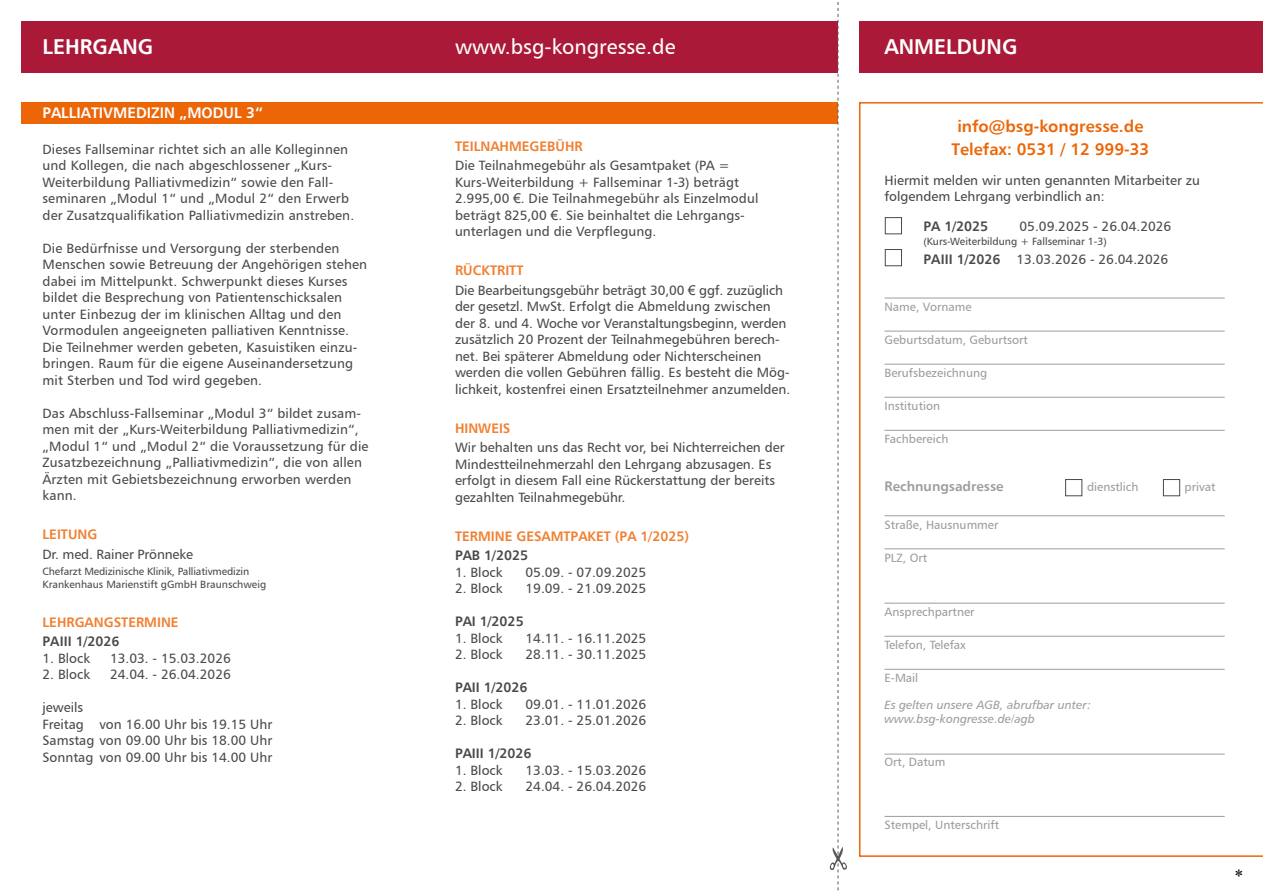
<style>
.page{position:relative;width:1263px;height:893px;background:#fff}
.page>*{position:absolute;margin:0;border:0;box-sizing:border-box;transform-origin:0 0}
.t1{font:21px "Humanist 777 BT Roman B";color:#fff}
.t2{font:21px "Humanist 777 BT Bold B";color:#fff}
.t3{font:18px "Times New Roman";color:#000}
.t4{font:16.5px/23.4px "Humanist 777 BT Bold B";color:#ec6608;text-align:center}
.t5{font:15px "Humanist 777 BT Bold B";color:#fff}
.t6{font:13.5px/16.5px "Humanist 777 BT Roman B";letter-spacing:.005em;color:#4a4a49}
.t7{font:13.5px "Humanist 777 BT Bold B";color:#f08031}
.t8{font:13.5px "Humanist 777 BT Bold B";color:#4a4a49}
.t9{font:13.5px "Humanist 777 BT Bold B";color:#9d9d9c}
.t10{font:12px "Humanist 777 BT Roman B";color:#9d9d9c}
.t11{font:12px/14.4px "Humanist 777 BT Italic B";color:#9d9d9c}
.t12{font:10.5px/12.6px "Humanist 777 BT Roman B";color:#4a4a49}
.s1{font-family:"Arial"}
.s2{font-family:"Humanist 777 BT Bold B"}
</style>
<div class="page">
<div style="left:21px;top:21px;width:817px;height:51px;background:#aa1937"></div>
<div style="left:21px;top:102px;width:817px;height:21px;background:#ec6608"></div>
<svg style="left:829px;top:2px;width:18px;height:889px"></svg>
<div style="left:859px;top:21px;width:404px;height:51px;background:#aa1937"></div>
<svg style="left:859px;top:102px;width:404px;height:755px"></svg>
<div style="left:885px;top:217px;width:17px;height:17px;border:1px solid #4a4a49"></div>
<div style="left:885px;top:249px;width:17px;height:17px;border:1px solid #4a4a49"></div>
<hr style="left:884px;top:298px;width:341px;height:1px;background:#9d9d9c">
<hr style="left:884px;top:331px;width:341px;height:1px;background:#9d9d9c">
<hr style="left:884px;top:364px;width:341px;height:1px;background:#9d9d9c">
<hr style="left:884px;top:397px;width:341px;height:1px;background:#9d9d9c">
<hr style="left:884px;top:430px;width:341px;height:1px;background:#9d9d9c">
<hr style="left:884px;top:515px;width:341px;height:1px;background:#9d9d9c">
<hr style="left:884px;top:548px;width:341px;height:1px;background:#9d9d9c">
<hr style="left:884px;top:603px;width:341px;height:1px;background:#9d9d9c">
<hr style="left:884px;top:636px;width:341px;height:1px;background:#9d9d9c">
<hr style="left:884px;top:754px;width:341px;height:1px;background:#9d9d9c">
<hr style="left:884px;top:816px;width:341px;height:1px;background:#9d9d9c">
<hr style="left:884px;top:669px;width:341px;height:1px;background:#9d9d9c">
<div style="left:1065px;top:479px;width:17px;height:17px;border:1px solid #4a4a49"></div>
<div style="left:1163px;top:479px;width:17px;height:17px;border:1px solid #4a4a49"></div>
<h1 class="t2" style="left:43px;top:34px;width:112px">LEHRGANG</h1>
<p class="t5" style="left:43px;top:103px;width:222px">PALLIATIVMEDIZIN „MODUL 3“</p>
<p class="t6" style="left:43px;top:140px;width:313px">Dieses Fallseminar richtet sich an alle Kolleginnen und Kollegen, die nach abgeschlossener „Kurs-Weiterbildung Palliativmedizin“ sowie den Fall&shy;seminaren „Modul 1“ und „Modul 2“ den Erwerb der Zusatzqualifikation Palliativmedizin anstreben.</p>
<p class="t6" style="left:43px;top:239px;width:326px">Die Bedürfnisse und Versorgung der sterbenden Menschen sowie Betreuung der Angehörigen stehen dabei im Mittelpunkt. Schwerpunkt dieses Kurses bildet die Besprechung von Patientenschicksalen unter Einbezug der im klinischen Alltag und den Vormodulen angeeigneten palliativen Kenntnisse.<br>Die Teilnehmer werden gebeten, Kasuistiken einzu&shy;bringen. Raum für die eigene Auseinandersetzung mit Sterben und Tod wird gegeben.</p>
<p class="t6" style="left:43px;top:404px;width:328px">Das Abschluss-Fallseminar „Modul 3“ bildet zusam&shy;men mit der „Kurs-Weiterbildung Palliativmedizin“, „Modul 1“ und „Modul 2“ die Voraussetzung für die Zusatzbezeichnung „Palliativmedizin“, die von allen Ärzten mit Gebietsbezeichnung erworben werden kann.</p>
<p class="t7" style="left:43px;top:526px;width:56px">LEITUNG</p>
<p class="t6" style="left:43px;top:545px;width:152px">Dr. med. Rainer Prönneke</p>
<p class="t12" style="left:43px;top:565px;width:225px">Chefarzt Medizinische Klinik, Palliativmedizin<br>Krankenhaus Marienstift gGmbH Braunschweig</p>
<p class="t7" style="left:43px;top:614px;width:138px">LEHRGANGSTERMINE</p>
<p class="t8" style="left:43px;top:633px;width:79px">PAIII 1/2026</p>
<p class="t6" style="left:43px;top:650px;width:49px">1. Block</p>
<p class="t6" style="left:110px;top:650px;width:122px">13.03. - 15.03.2026</p>
<p class="t6" style="left:43px;top:666px;width:49px">2. Block</p>
<p class="t6" style="left:110px;top:666px;width:122px">24.04. - 26.04.2026</p>
<p class="t6" style="left:43px;top:699px;width:231px">jeweils<br>Freitag von 16.00 Uhr bis 19.15 Uhr<br>Samstag von 09.00 Uhr bis 18.00 Uhr<br>Sonntag von 09.00 Uhr bis 14.00 Uhr</p>
<h1 class="t1" style="left:455px;top:34px;width:222px">www.bsg-kongresse.de</h1>
<h1 class="t2" style="left:884px;top:34px;width:134px">ANMELDUNG</h1>
<p class="t7" style="left:455px;top:137px;width:129px">TEILNAHMEGEBÜHR</p>
<p class="t6" style="left:455px;top:157px;width:305px">Die Teilnahmegebühr als Gesamtpaket (PA = Kurs-Weiterbildung + Fallseminar 1-3) beträgt 2.995,00 <span class="s1">€</span>. Die Teilnahmegebühr als Einzelmodul beträgt 825,00 <span class="s1">€</span>. Sie beinhaltet die Lehrgangs&shy;unterlagen und die Verpflegung.</p>
<p class="t7" style="left:455px;top:262px;width:70px">RÜCKTRITT</p>
<p class="t6" style="left:455px;top:281px;width:337px">Die Bearbeitungsgebühr beträgt 30,00 <span class="s1">€</span> ggf. zuzüglich der gesetzl. MwSt. Erfolgt die Abmeldung zwischen der 8. und 4. Woche vor Veranstaltungsbeginn, werden zusätzlich 20 Prozent der Teilnahmegebühren berech&shy;net. Bei späterer Abmeldung oder Nichterscheinen werden die vollen Gebühren fällig. Es besteht die Mög&shy;lichkeit, kostenfrei einen Ersatzteilnehmer anzumelden.</p>
<p class="t7" style="left:455px;top:419px;width:57px">HINWEIS</p>
<p class="t6" style="left:455px;top:439px;width:331px">Wir behalten uns das Recht vor, bei Nichterreichen der Mindestteilnehmerzahl den Lehrgang abzusagen. Es erfolgt in diesem Fall eine Rückerstattung der bereits gezahlten Teilnahmegebühr.</p>
<p class="t7" style="left:455px;top:527px;width:236px">TERMINE GESAMTPAKET (PA 1/2025)</p>
<p class="t8" style="left:455px;top:547px;width:74px">PAB 1/2025</p>
<p class="t6" style="left:455px;top:563px;width:49px">1. Block</p>
<p class="t6" style="left:525px;top:563px;width:122px">05.09. - 07.09.2025</p>
<p class="t6" style="left:455px;top:580px;width:49px">2. Block</p>
<p class="t6" style="left:525px;top:580px;width:122px">19.09. - 21.09.2025</p>
<p class="t8" style="left:455px;top:613px;width:70px">PAI 1/2025</p>
<p class="t6" style="left:455px;top:629px;width:49px">1. Block</p>
<p class="t6" style="left:525px;top:629px;width:122px">14.11. - 16.11.2025</p>
<p class="t6" style="left:455px;top:646px;width:49px">2. Block</p>
<p class="t6" style="left:525px;top:646px;width:122px">28.11. - 30.11.2025</p>
<p class="t8" style="left:455px;top:679px;width:74px">PAII 1/2026</p>
<p class="t6" style="left:455px;top:695px;width:49px">1. Block</p>
<p class="t6" style="left:525px;top:695px;width:122px">09.01. - 11.01.2026</p>
<p class="t6" style="left:455px;top:712px;width:49px">2. Block</p>
<p class="t6" style="left:525px;top:712px;width:122px">23.01. - 25.01.2026</p>
<p class="t8" style="left:455px;top:745px;width:78px">PAIII 1/2026</p>
<p class="t6" style="left:455px;top:761px;width:49px">1. Block</p>
<p class="t6" style="left:525px;top:761px;width:122px">13.03. - 15.03.2026</p>
<p class="t6" style="left:455px;top:778px;width:49px">2. Block</p>
<p class="t6" style="left:525px;top:778px;width:122px">24.04. - 26.04.2026</p>
<p class="t4" style="left:951px;top:114px;width:199px">info@bsg-kongresse.de<br>Telefax: 0531 / 12 999-33</p>
<p class="t6" style="left:884px;top:171px;width:317px">Hiermit melden wir unten genannten Mitarbeiter zu folgendem Lehrgang verbindlich an:</p>
<p class="t8" style="left:923px;top:218px;width:66px">PA 1/2025</p>
<p class="t6" style="left:1019px;top:218px;width:153px">05.09.2025 - 26.04.2026</p>
<p class="t12" style="left:923px;top:234px;width:185px">(Kurs-Weiterbildung + Fallseminar 1-3)</p>
<p class="t6" style="left:923px;top:251px;width:246px"><span class="s2">PAIII 1/2026</span> 13.03.2026 - 26.04.2026</p>
<p class="t10" style="left:884px;top:299px;width:89px">Name, Vorname</p>
<p class="t10" style="left:884px;top:332px;width:145px">Geburtsdatum, Geburtsort</p>
<p class="t10" style="left:884px;top:365px;width:104px">Berufsbezeichnung</p>
<p class="t10" style="left:884px;top:398px;width:57px">Institution</p>
<p class="t10" style="left:884px;top:431px;width:65px">Fachbereich</p>
<p class="t9" style="left:884px;top:478px;width:121px">Rechnungsadresse</p>
<p class="t10" style="left:1087px;top:479px;width:53px">dienstlich</p>
<p class="t10" style="left:1184px;top:479px;width:32px">privat</p>
<p class="t10" style="left:884px;top:517px;width:115px">Straße, Hausnummer</p>
<p class="t10" style="left:884px;top:550px;width:44px">PLZ, Ort</p>
<p class="t10" style="left:884px;top:604px;width:92px">Ansprechpartner</p>
<p class="t10" style="left:884px;top:637px;width:83px">Telefon, Telefax</p>
<p class="t10" style="left:884px;top:670px;width:35px">E-Mail</p>
<p class="t11" style="left:884px;top:697px;width:209px">Es gelten unsere AGB, abrufbar unter: www.bsg-kongresse.de/agb</p>
<p class="t10" style="left:884px;top:755px;width:63px">Ort, Datum</p>
<p class="t10" style="left:884px;top:818px;width:116px">Stempel, Unterschrift</p>
<h2 class="t3" style="left:1234px;top:863px;width:10px">*</h2>
</div>
